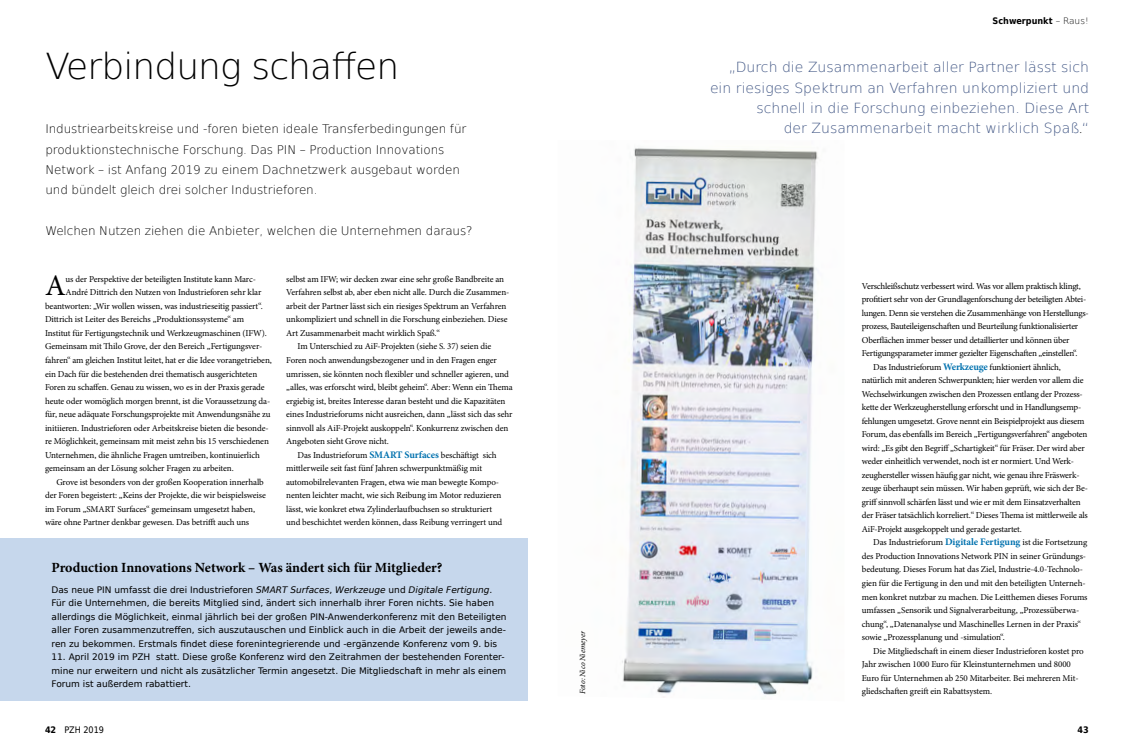
<style>
.page{position:relative;width:1134px;height:752px;background:#fff}
.page>*{position:absolute;margin:0;border:0;box-sizing:border-box;transform-origin:0 0}
.Headline_Deja_Vu_36{font:200 36px "DejaVu Sans";letter-spacing:-.025em;color:#000}
.FLIESSTEXT_ohne_Ei{font:29.8px "Minion Pro";color:#000}
.Anlauf{font:200 14px/20.2px "DejaVu Sans";color:#405584;text-align:right}
.Interview_Frage_o__E{font:700 14px "Minion Pro";color:#000}
.Vorspann_Magazin{font:200 12px/20.2px "DejaVu Sans";letter-spacing:-.01em;color:#000}
.FLIESSTEXT{font:9px/13.5px "Minion Pro";letter-spacing:-.015em;color:#000}
.FLIESSTEXT_ohne_Ei-2{font:9px "Minion Pro";letter-spacing:-.01em;color:#000}
.Interview_Frage_o__E-2{font:9px/13.5px "DejaVu Sans";color:#000}
.Seitenzahlen_re{font:700 9px "DejaVu Sans Condensed";color:#000}
.Seitenzahlen_li{font:9px "DejaVu Sans Condensed";color:#000}
.Bildunterschrift{font:italic 8px "Minion Pro";letter-spacing:-.01em;color:#000}
.s1{font-weight:700;font-size:10px;color:#0071ae}
.s2{font-style:italic}
.s3{font-family:"DejaVu Sans";font-weight:200}
.s4{font-family:"Minion Pro";font-weight:400;font-size:9px;color:#000}
.s5{font-weight:700}
</style>
<div class="page">
<div style="left:0;top:538px;width:527px;height:162px;background:#c6d7ec"></div>
<img style="left:622px;top:148px;width:197px;height:550px">
<p class="Headline_Deja_Vu_36" style="left:45px;top:39px;width:355px">Verbindung schaffen</p>
<p class="Vorspann_Magazin" style="left:45px;top:118px;width:423px">Industriearbeitskreise und -foren bieten ideale Transferbedingungen für produktionstechnische Forschung. Das PIN – Production Innovations Network – ist Anfang 2019 zu einem Dachnetzwerk ausgebaut worden und bündelt gleich drei solcher Industrieforen.</p>
<p class="Vorspann_Magazin" style="left:45px;top:219px;width:429px">Welchen Nutzen ziehen die Anbieter, welchen die Unternehmen daraus?</p>
<p class="FLIESSTEXT_ohne_Ei" style="left:45px;top:266px;width:22px">A</p>
<p class="FLIESSTEXT_ohne_Ei-2" style="left:66px;top:273px;width:192px">us der Perspektive der beteiligten Institute kann Marc-</p>
<p class="FLIESSTEXT_ohne_Ei-2" style="left:66px;top:286px;width:197px">André Dittrich den Nutzen von Industrieforen sehr klar</p>
<p class="FLIESSTEXT_ohne_Ei-2" style="left:45px;top:300px;width:219px">beantworten: „Wir wollen wissen, was industrieseitig passiert“.</p>
<p class="FLIESSTEXT_ohne_Ei-2" style="left:45px;top:313px;width:201px">Dittrich ist Leiter des Bereichs „Produktionssysteme“ am</p>
<p class="FLIESSTEXT_ohne_Ei-2" style="left:45px;top:327px;width:223px">Institut für Fertigungstechnik und Werkzeugmaschinen (IFW).</p>
<p class="FLIESSTEXT_ohne_Ei-2" style="left:45px;top:340px;width:219px">Gemeinsam mit Thilo Grove, der den Bereich „Fertigungsver-</p>
<p class="FLIESSTEXT_ohne_Ei-2" style="left:45px;top:354px;width:228px">fahren“ am gleichen Institut leitet, hat er die Idee vorangetrieben,</p>
<p class="FLIESSTEXT_ohne_Ei-2" style="left:45px;top:367px;width:214px">ein Dach für die bestehenden drei thematisch ausgerichteten</p>
<p class="FLIESSTEXT_ohne_Ei-2" style="left:45px;top:381px;width:221px">Foren zu schaffen. Genau zu wissen, wo es in der Praxis gerade</p>
<p class="FLIESSTEXT_ohne_Ei-2" style="left:45px;top:394px;width:227px">heute oder womöglich morgen brennt, ist die Voraussetzung da-</p>
<p class="FLIESSTEXT_ohne_Ei-2" style="left:45px;top:408px;width:227px">für, neue adäquate Forschungsprojekte mit Anwendungsnähe zu</p>
<p class="FLIESSTEXT_ohne_Ei-2" style="left:45px;top:421px;width:225px">initiieren. Industrieforen oder Arbeitskreise bieten die besonde-</p>
<p class="FLIESSTEXT_ohne_Ei-2" style="left:45px;top:435px;width:225px">re Möglichkeit, gemeinsam mit meist zehn bis 15 verschiedenen</p>
<p class="FLIESSTEXT_ohne_Ei-2" style="left:45px;top:448px;width:216px">Unternehmen, die ähnliche Fragen umtreiben, kontinuierlich</p>
<p class="FLIESSTEXT_ohne_Ei-2" style="left:45px;top:462px;width:190px">gemeinsam an der Lösung solcher Fragen zu arbeiten.</p>
<p class="FLIESSTEXT" style="left:45px;top:475px;width:223px;text-indent:11px">Grove ist besonders von der großen Kooperation innerhalb der Foren begeistert: „Keins der Projekte, die wir beispielsweise im Forum „SMART Surfaces“ gemeinsam umgesetzt haben, wäre ohne Partner denkbar gewesen. Das betrifft auch uns</p>
<p class="FLIESSTEXT" style="left:286px;top:272px;width:225px">selbst am IFW; wir decken zwar eine sehr große Bandbreite an Verfahren selbst ab, aber eben nicht alle. Durch die Zusammen&shy;arbeit der Partner lässt sich ein riesiges Spektrum an Verfahren unkompliziert und schnell in die Forschung einbeziehen. Diese Art Zusammenarbeit macht wirklich Spaß.“</p>
<p class="FLIESSTEXT" style="left:286px;top:340px;width:228px;text-indent:11px">Im Unterschied zu AiF-Projekten (siehe S. 37) seien die Foren noch anwendungsbezogener und in den Fragen enger umrissen, sie könnten noch flexibler und schneller agieren, und „alles, was erforscht wird, bleibt geheim“. Aber: Wenn ein Thema ergiebig ist, breites Interesse daran besteht und die Kapazitäten eines Industrieforums nicht ausreichen, dann „lässt sich das sehr sinnvoll als AiF-Projekt auskoppeln“. Konkurrenz zwischen den Angeboten sieht Grove nicht.</p>
<p class="FLIESSTEXT" style="left:286px;top:448px;width:218px;text-indent:11px">Das Industrieforum <span class="s1">SMART Surfaces</span> beschäftigt sich mittlerweile seit fast fünf Jahren schwerpunktmäßig mit automobilrelevanten Fragen, etwa wie man bewegte Kompo&shy;nenten leichter macht, wie sich Reibung im Motor reduzieren lässt, wie konkret etwa Zylinderlaufbuchsen so strukturiert und beschichtet werden können, dass Reibung verringert und</p>
<p class="Interview_Frage_o__E" style="left:52px;top:558px;width:392px">Production Innovations Network – Was ändert sich für Mitglieder?</p>
<p class="Interview_Frage_o__E-2" style="left:52px;top:582px;width:457px">Das neue PIN umfasst die drei Industrieforen <span class="s2">SMART Surfaces</span>, <span class="s2">Werkzeuge</span> und <span class="s2">Digitale Fertigung</span>.<br>Für die Unternehmen, die bereits Mitglied sind, ändert sich innerhalb ihrer Foren nichts. Sie haben allerdings die Möglichkeit, einmal jährlich bei der großen PIN-Anwenderkonferenz mit den Beteiligten aller Foren zusammenzutreffen, sich auszutauschen und Einblick auch in die Arbeit der jeweils ande&shy;ren zu bekommen. Erstmals findet diese forenintegrierende und -ergänzende Konferenz vom 9. bis</p>
<p class="Interview_Frage_o__E-2" style="left:52px;top:649px;width:456px">11. April 2019 im PZH statt. Diese große Konferenz wird den Zeitrahmen der bestehenden Forenter&shy;mine nur erweitern und nicht als zusätzlicher Termin angesetzt. Die Mitgliedschaft in mehr als einem<br>Forum ist außerdem rabattiert.</p>
<p class="Bildunterschrift" style="left:577px;top:693px;width:64px;rotate:-90deg">Foto: Nico Niemeyer</p>
<p class="Seitenzahlen_re" style="left:992px;top:13px;width:98px">Schwerpunkt <span class="s3">– Raus!</span></p>
<p class="Anlauf" style="left:710px;top:56px;width:381px">„Durch die Zusammenarbeit aller Partner lässt sich ein riesiges Spektrum an Verfahren unkompliziert und schnell in die Forschung einbeziehen. Diese Art<br>der Zusammenarbeit macht wirklich Spaß<span class="s4">.</span>“</p>
<p class="FLIESSTEXT" style="left:862px;top:279px;width:228px">Verschleißschutz verbessert wird. Was vor allem praktisch klingt, profitiert sehr von der Grundlagenforschung der beteiligten Abtei&shy;lungen. Denn sie verstehen die Zusammenhänge von Herstellungs&shy;prozess, Bauteileigenschaften und Beurteilung funktionalisierter Oberflächen immer besser und detaillierter und können über Fertigungsparameter immer gezielter Eigenschaften „einstellen“.</p>
<p class="FLIESSTEXT" style="left:862px;top:360px;width:228px;text-indent:11px">Das Industrieforum <span class="s1">Werkzeuge</span> funktioniert ähnlich, natürlich mit anderen Schwerpunkten; hier werden vor allem die Wechselwirkungen zwischen den Prozessen entlang der Prozess-- kette der Werkzeugherstellung erforscht und in Handlungsemp&shy;fehlungen umgesetzt. Grove nennt ein Beispielprojekt aus diesem Forum, das ebenfalls im Bereich „Fertigungsverfahren“ angeboten wird: „Es gibt den Begriff „Schartigkeit“ für Fräser. Der wird aber weder einheitlich verwendet, noch ist er normiert. Und Werk&shy;zeughersteller wissen häufig gar nicht, wie genau ihre Fräswerk&shy;zeuge überhaupt sein müssen. Wir haben geprüft, wie sich der Be&shy;griff sinnvoll schärfen lässt und wie er mit dem Einsatzverhalten der Fräser tatsächlich korreliert.“ Dieses Thema ist mittlerweile als AiF-Projekt ausgekoppelt und gerade gestartet.</p>
<p class="FLIESSTEXT" style="left:862px;top:535px;width:227px;text-indent:11px">Das Industrieforum <span class="s1">Digitale Fertigung</span> ist die Fortsetzung des Production Innovations Network PIN in seiner Gründungs&shy;bedeutung. Dieses Forum hat das Ziel, Industrie-4.0-Technolo&shy;gien für die Fertigung in den und mit den beteiligten Unterneh&shy;men konkret nutzbar zu machen. Die Leitthemen dieses Forums umfassen „Sensorik und Signalverarbeitung, „Prozessüberwa&shy;chung“, „Datenanalyse und Maschinelles Lernen in der Praxis“ sowie „Prozessplanung und -simulation“.</p>
<p class="FLIESSTEXT" style="left:862px;top:643px;width:223px;text-indent:11px">Die Mitgliedschaft in einem dieser Industrieforen kostet pro Jahr zwischen 1000 Euro für Kleinstunternehmen und 8000<br>Euro für Unternehmen ab 250 Mitarbeiter. Bei mehreren Mit&shy;gliedschaften greift ein Rabattsystem.</p>
<p class="Seitenzahlen_li" style="left:45px;top:721px;width:61px"><span class="s5">42</span> PZH 2019</p>
<p class="Seitenzahlen_re" style="left:1077px;top:722px;width:13px">43</p>
</div>
